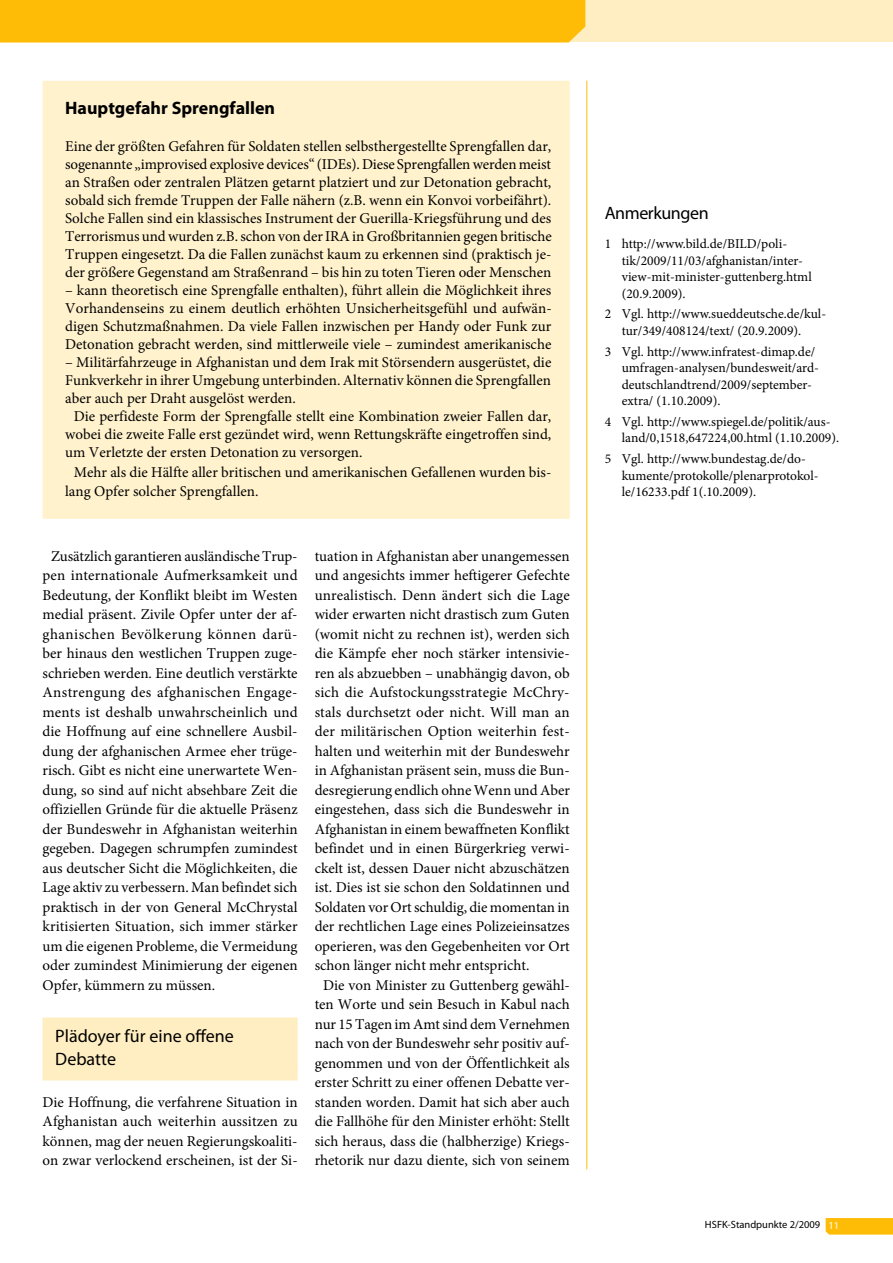
<style>
.page{position:relative;width:893px;height:1263px;background:#fff}
.page>*{position:absolute;margin:0;border:0;box-sizing:border-box;transform-origin:0 0}
.t1{font:18px/22.5px "Myriad Pro";color:#000}
.t2{font:700 18px "Myriad Pro";color:#000}
.t3{font:18px "Myriad Pro";letter-spacing:-.025em;color:#000}
.t4{font:15px/19.5px "Minion Pro";color:#000;text-align:justify}
.t5{font:13.5px/16.5px "Minion Pro";color:#000}
.t6{font:10.5px "Myriad Pro";color:#000}
.s1{color:#fff}
</style>
<div class="page">
<svg style="left:826px;top:1218px;width:67px;height:16px"></svg>
<div style="left:529px;top:0;width:364px;height:42px;background:#ffeec1"></div>
<div style="left:0;top:0;width:585px;height:43px;background:#ffbc07"></div>
<hr style="left:586px;top:81px;width:1px;height:1088px;background:#ffbc07">
<div style="left:43px;top:1017px;width:255px;height:63px;background:#ffeec1"></div>
<div style="left:43px;top:81px;width:527px;height:438px;background:#fff2cd"></div>
<p class="t2" style="left:65px;top:96px;width:211px">Hauptgefahr Sprengfallen</p>
<p class="t4" style="left:65px;top:138px;width:488px;line-height:18px">Eine der größten Gefahren für Soldaten stellen selbsthergestellte Sprengfallen dar, sogenannte „improvised explosive devices“ (IDEs). Diese Sprengfallen werden meist an Straßen oder zentralen Plätzen getarnt platziert und zur Detonation gebracht, sobald sich fremde Truppen der Falle nähern (z.B. wenn ein Konvoi vorbeifährt).<br>Solche Fallen sind ein klassisches Instrument der Guerilla-Kriegsführung und des Terrorismus und wurden z.B. schon von der IRA in Großbritannien gegen britische Truppen eingesetzt. Da die Fallen zunächst kaum zu erkennen sind (praktisch je&shy;der größere Gegenstand am Straßenrand – bis hin zu toten Tieren oder Menschen</p>
<p class="t4" style="left:65px;top:282px;width:488px;line-height:18px">– kann theoretisch eine Sprengfalle enthalten), führt allein die Möglichkeit ihres Vorhandenseins zu einem deutlich erhöhten Unsicherheitsgefühl und aufwän&shy;digen Schutzmaßnahmen. Da viele Fallen inzwischen per Handy oder Funk zur Detonation gebracht werden, sind mittlerweile viele – zumindest amerikanische</p>
<p class="t4" style="left:65px;top:353px;width:488px">– Militärfahrzeuge in Afghanistan und dem Irak mit Störsendern ausgerüstet, die</p>
<p class="t4" style="left:65px;top:371px;width:487px">Funkverkehr in ihrer Umgebung unterbinden. Alternativ können die Sprengfallen</p>
<p class="t4" style="left:65px;top:389px;width:232px">aber auch per Draht ausgelöst werden.</p>
<p class="t4" style="left:74px;top:407px;width:479px">Die perfideste Form der Sprengfalle stellt eine Kombination zweier Fallen dar,</p>
<p class="t4" style="left:65px;top:425px;width:488px">wobei die zweite Falle erst gezündet wird, wenn Rettungskräfte eingetroffen sind,</p>
<p class="t4" style="left:65px;top:443px;width:299px">um Verletzte der ersten Detonation zu versorgen.</p>
<p class="t4" style="left:65px;top:462px;width:488px;text-indent:9px">Mehr als die Hälfte aller britischen und amerikanischen Gefallenen wurden bis&shy;lang Opfer solcher Sprengfallen.</p>
<p class="t4" style="left:43px;top:546px;width:257px;text-indent:9px">Zusätzlich garantieren ausländische Trup&shy;pen internationale Aufmerksamkeit und Bedeutung, der Konflikt bleibt im Westen medial präsent. Zivile Opfer unter der af&shy;ghanischen Bevölkerung können darü&shy;ber hinaus den westlichen Truppen zuge&shy;schrieben werden. Eine deutlich verstärkte Anstrengung des afghanischen Engage&shy;ments ist deshalb unwahrscheinlich und die Hoffnung auf eine schnellere Ausbil&shy;dung der afghanischen Armee eher trüge&shy;risch. Gibt es nicht eine unerwartete Wen&shy;dung, so sind auf nicht absehbare Zeit die offiziellen Gründe für die aktuelle Präsenz der Bundeswehr in Afghanistan weiterhin gegeben. Dagegen schrumpfen zumindest aus deutscher Sicht die Möglichkeiten, die Lage aktiv zu verbessern. Man befindet sich praktisch in der von General McChrystal kritisierten Situation, sich immer stärker um die eigenen Probleme, die Vermeidung oder zumindest Minimierung der eigenen Opfer, kümmern zu müssen.</p>
<p class="t1" style="left:55px;top:1025px;width:180px">Plädoyer für eine offene<br>Debatte</p>
<p class="t4" style="left:43px;top:1092px;width:257px">Die Hoffnung, die verfahrene Situation in Afghanistan auch weiterhin aussitzen zu können, mag der neuen Regierungskoaliti&shy;on zwar verlockend erscheinen, ist der Si-</p>
<p class="t4" style="left:315px;top:546px;width:257px">tuation in Afghanistan aber unangemessen</p>
<p class="t4" style="left:315px;top:566px;width:257px">und angesichts immer heftigerer Gefechte</p>
<p class="t4" style="left:315px;top:585px;width:257px">unrealistisch. Denn ändert sich die Lage</p>
<p class="t4" style="left:315px;top:605px;width:257px">wider erwarten nicht drastisch zum Guten</p>
<p class="t4" style="left:315px;top:624px;width:257px">(womit nicht zu rechnen ist), werden sich</p>
<p class="t4" style="left:315px;top:644px;width:257px">die Kämpfe eher noch stärker intensivie-</p>
<p class="t4" style="left:315px;top:663px;width:257px">ren als abzuebben – unabhängig davon, ob</p>
<p class="t4" style="left:315px;top:683px;width:256px">sich die Aufstockungsstrategie McChry-</p>
<p class="t4" style="left:315px;top:702px;width:257px">stals durchsetzt oder nicht. Will man an</p>
<p class="t4" style="left:315px;top:722px;width:256px">der militärischen Option weiterhin fest-</p>
<p class="t4" style="left:315px;top:741px;width:257px">halten und weiterhin mit der Bundeswehr</p>
<p class="t4" style="left:315px;top:761px;width:257px">in Afghanistan präsent sein, muss die Bun-</p>
<p class="t4" style="left:315px;top:780px;width:257px">desregierung endlich ohne Wenn und Aber</p>
<p class="t4" style="left:315px;top:800px;width:256px">eingestehen, dass sich die Bundeswehr in</p>
<p class="t4" style="left:315px;top:819px;width:257px">Afghanistan in einem bewaffneten Konflikt</p>
<p class="t4" style="left:315px;top:839px;width:257px">befindet und in einen Bürgerkrieg verwi-</p>
<p class="t4" style="left:315px;top:858px;width:257px">ckelt ist, dessen Dauer nicht abzuschätzen</p>
<p class="t4" style="left:315px;top:878px;width:257px">ist. Dies ist sie schon den Soldatinnen und</p>
<p class="t4" style="left:315px;top:897px;width:256px">Soldaten vor Ort schuldig, die momentan in</p>
<p class="t4" style="left:315px;top:917px;width:257px">der rechtlichen Lage eines Polizeieinsatzes</p>
<p class="t4" style="left:315px;top:936px;width:257px">operieren, was den Gegebenheiten vor Ort</p>
<p class="t4" style="left:315px;top:956px;width:216px">schon länger nicht mehr entspricht.</p>
<p class="t4" style="left:323px;top:975px;width:248px">Die von Minister zu Guttenberg gewähl-</p>
<p class="t4" style="left:315px;top:995px;width:257px">ten Worte und sein Besuch in Kabul nach</p>
<p class="t4" style="left:315px;top:1014px;width:257px">nur 15 Tagen im Amt sind dem Vernehmen</p>
<p class="t4" style="left:315px;top:1034px;width:257px">nach von der Bundeswehr sehr positiv auf-</p>
<p class="t4" style="left:315px;top:1053px;width:257px">genommen und von der Öffentlichkeit als</p>
<p class="t4" style="left:315px;top:1073px;width:257px">erster Schritt zu einer offenen Debatte ver-</p>
<p class="t4" style="left:315px;top:1092px;width:257px">standen worden. Damit hat sich aber auch</p>
<p class="t4" style="left:315px;top:1112px;width:257px">die Fallhöhe für den Minister erhöht: Stellt</p>
<p class="t4" style="left:315px;top:1131px;width:257px">sich heraus, dass die (halbherzige) Kriegs-</p>
<p class="t4" style="left:315px;top:1151px;width:257px">rhetorik nur dazu diente, sich von seinem</p>
<p class="t3" style="left:605px;top:202px;width:105px">Anmerkungen</p>
<p class="t5" style="left:622px;top:236px;width:192px;text-indent:-17px">1 http://www.bild.de/BILD/poli&shy;tik/2009/11/03/afghanistan/inter&shy;view-mit-minister-guttenberg.html (20.9.2009).</p>
<p class="t5" style="left:605px;top:306px;width:223px;text-align:center">2 Vgl. http://www.sueddeutsche.de/kul&shy;tur/349/408124/text/ (20.9.2009).</p>
<p class="t5" style="left:622px;top:343px;width:199px;text-indent:-17px">3 Vgl. http://www.infratest-dimap.de/ umfragen-analysen/bundesweit/ard&shy;deutschlandtrend/2009/september&shy;extra/ (1.10.2009).</p>
<p class="t5" style="left:622px;top:413px;width:219px;text-indent:-17px">4 Vgl. http://www.spiegel.de/politik/aus&shy;land/0,1518,647224,00.html (1.10.2009).</p>
<p class="t5" style="left:622px;top:451px;width:198px;text-indent:-17px">5 Vgl. http://www.bundestag.de/do&shy;kumente/protokolle/plenarprotokol&shy;le/16233.pdf 1(.10.2009).</p>
<p class="t6" style="left:705px;top:1218px;width:136px">HSFK-Standpunkte 2/2009 <span class="s1">11</span></p>
</div>
